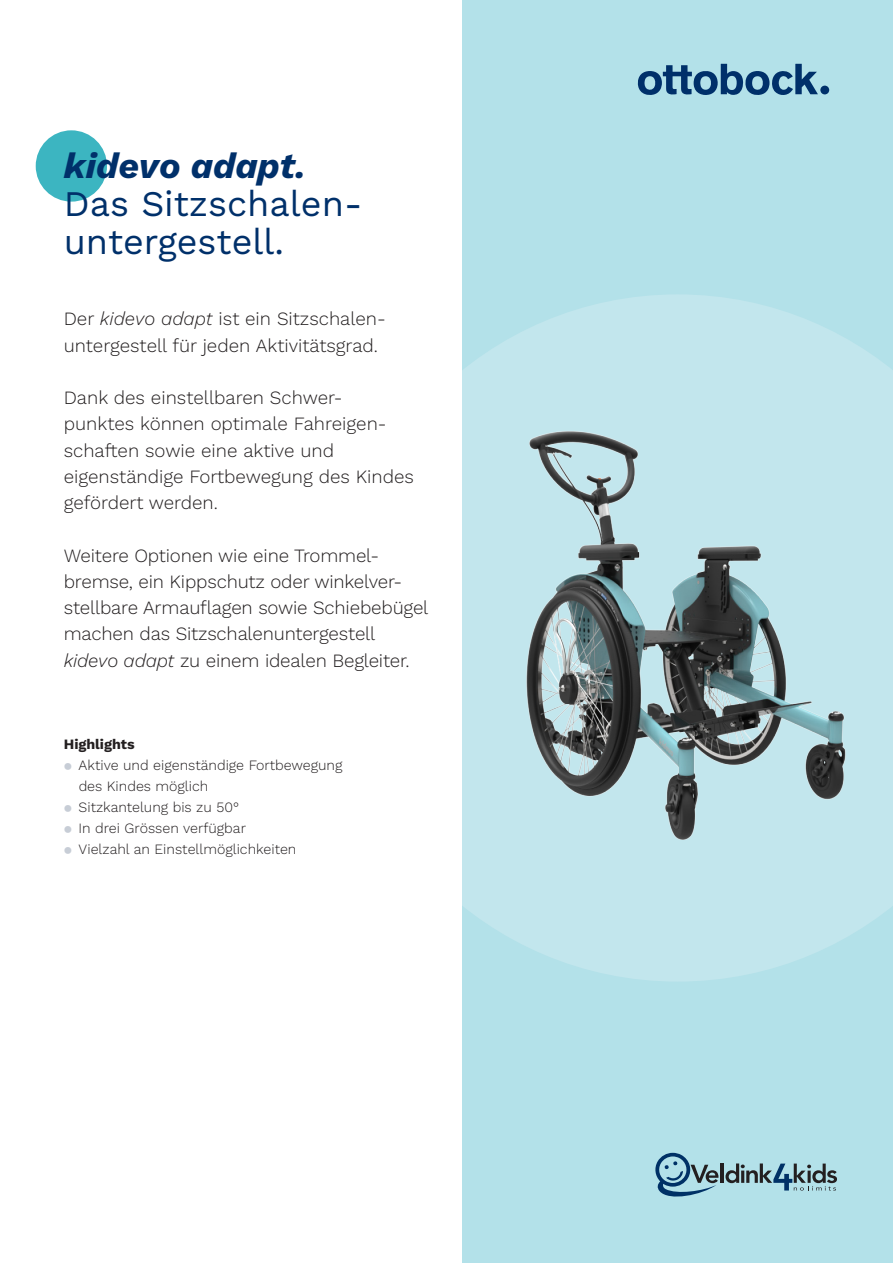
<style>
.page{position:relative;width:893px;height:1263px;background:#fff}
.page>*{position:absolute;margin:0;border:0;box-sizing:border-box;transform-origin:0 0}
.Headline_24_25_44{font:36px/38.1px "Work Sans";color:#00306a}
.Headline_24_25_44-2{font:italic 700 36px "Work Sans";color:#00306a}
.Subline_12_5_17_5{font:300 18.75px/26.2px "Work Sans";letter-spacing:-.01em;color:#231f20}
.Bulletpoints_9_5_14{font:300 14.25px/21px "Work Sans";color:#231f20}
.Copy_Subhead_bold{font:700 14.25px "Work Sans";color:#231f20}
.s1{font-style:italic}
.s2{color:#c7cdd6}
</style>
<div class="page">
<div style="left:462px;top:0;width:431px;height:1263px;background:#b3e1e9"></div>
<svg style="left:462px;top:295px;width:431px;height:686px;fill:#c2e6ed"></svg>
<div style="left:36px;top:130px;width:71px;height:72px;background:#3cb5c1;border-radius:50%"></div>
<svg style="left:655px;top:1153px;width:63px;height:44px"></svg>
<hr style="left:720px;top:1163px;width:4px;height:20px;background:#231f20">
<svg style="left:725px;top:1163px;width:112px;height:27px"></svg>
<img style="left:487px;top:402px;width:387px;height:488px">
<div style="left:820px;top:86px;width:9px;height:8px;background:#00306a;border-radius:50%"></div>
<svg style="left:638px;top:64px;width:180px;height:31px"></svg>
<p class="Headline_24_25_44-2" style="left:64px;top:138px;width:243px">kidevo adapt.</p>
<p class="Headline_24_25_44" style="left:64px;top:183px;width:300px">Das Sitzschalen&shy;untergestell.</p>
<p class="Subline_12_5_17_5" style="left:64px;top:305px;width:324px">Der <span class="s1">kidevo adapt</span> ist ein Sitzschalen&shy;untergestell für jeden Aktivitätsgrad.</p>
<p class="Subline_12_5_17_5" style="left:64px;top:384px;width:352px">Dank des einstellbaren Schwer&shy;punktes können optimale Fahreigen&shy;schaften sowie eine aktive und eigenständige Fortbewegung des Kindes gefördert werden.</p>
<p class="Subline_12_5_17_5" style="left:64px;top:541px;width:366px">Weitere Optionen wie eine Trommel&shy;bremse, ein Kippschutz oder winkelver&shy;stellbare Armauflagen sowie Schiebebügel machen das Sitzschalenuntergestell <span class="s1">kidevo adapt</span> zu einem idealen Begleiter.</p>
<p class="Copy_Subhead_bold" style="left:64px;top:733px;width:72px">Highlights</p>
<p class="Bulletpoints_9_5_14" style="left:79px;top:754px;width:265px;text-indent:-15px"><span class="s2">⚫</span> Aktive und eigenständige Fortbewegung des Kindes möglich</p>
<p class="Bulletpoints_9_5_14" style="left:64px;top:796px;width:177px"><span class="s2">⚫</span> Sitzkantelung bis zu 50°</p>
<p class="Bulletpoints_9_5_14" style="left:64px;top:817px;width:184px"><span class="s2">⚫</span> In drei Grössen verfügbar</p>
<p class="Bulletpoints_9_5_14" style="left:64px;top:838px;width:234px"><span class="s2">⚫</span> Vielzahl an Einstellmöglichkeiten</p>
</div>
